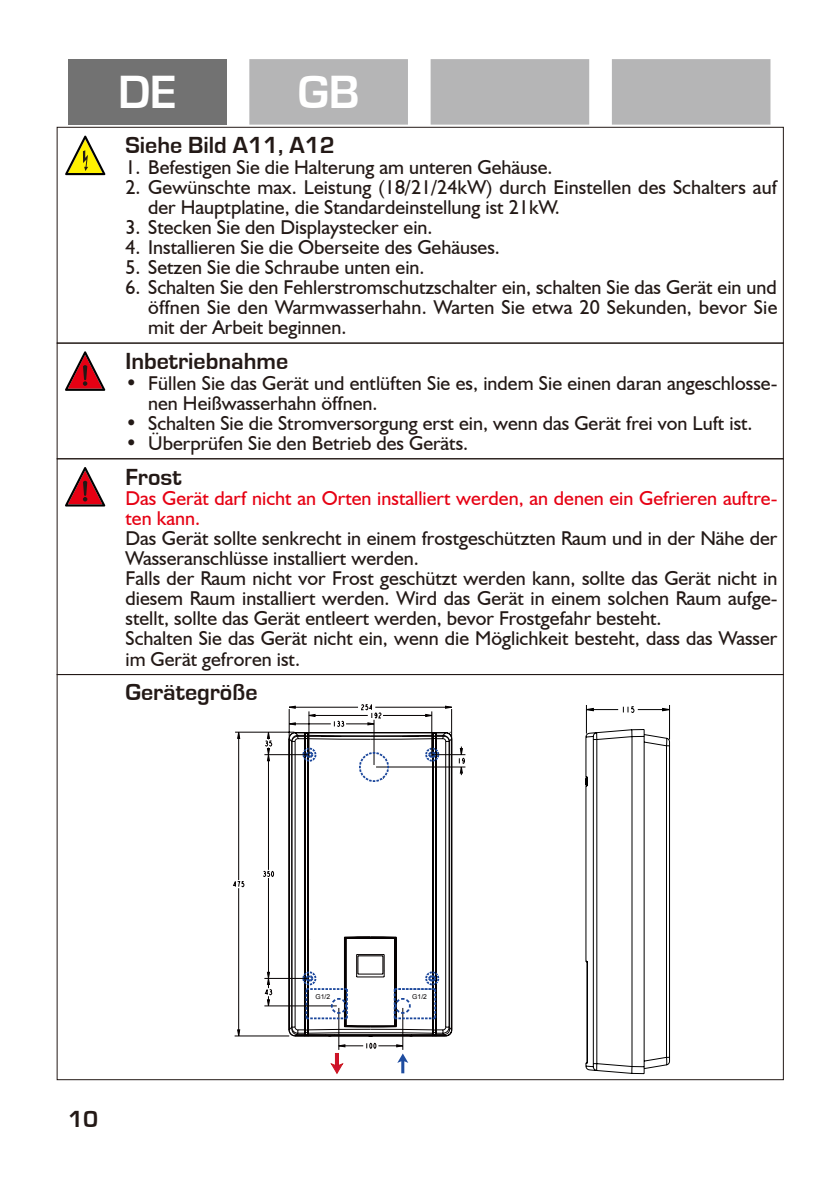
<style>
.page{position:relative;width:840px;height:1191px;background:#fff}
.page>*{position:absolute;margin:0;border:0;box-sizing:border-box;transform-origin:0 0}
.t1{font:700 48px "Eurostile";color:#fff}
.正文-标题{font:700 24px "Eurostile";color:#231916}
.正文{font:20px/20px "Humanist 521 BT";color:#231916}
.正文-红色{font:20px/20px "Humanist 521 BT";color:#e60013}
.t2{font:6.8px "Arial";color:#050101}
</style>
<div class="page">
<div style="left:68px;top:59px;width:158px;height:66px;background:#727272"></div>
<svg style="left:249px;top:59px;width:521px;height:66px;background:#bbbbbc"></svg>
<div style="left:57px;top:127px;width:726px;height:216px;border:1px solid #231916"></div>
<svg style="left:65px;top:136px;width:40px;height:39px"></svg>
<div style="left:57px;top:343px;width:726px;height:116px;border:1px solid #231916"></div>
<hr style="left:235px;top:732px;width:59px;height:1px;background:#050101">
<hr style="left:289px;top:707px;width:69px;height:1px;background:#050101">
<svg style="left:291px;top:736px;width:10px;height:298px"></svg>
<svg style="left:233px;top:879px;width:11px;height:8px"></svg>
<hr style="left:234px;top:1035px;width:55px;height:1px;background:#050101">
<hr style="left:238px;top:732px;width:1px;height:148px;background:#050101">
<hr style="left:238px;top:888px;width:1px;height:148px;background:#050101">
<svg style="left:263px;top:871px;width:11px;height:6px"></svg>
<svg style="left:289px;top:706px;width:6px;height:31px"></svg>
<hr style="left:264px;top:1005px;width:72px;height:1px;background:#050101">
<svg style="left:265px;top:732px;width:7px;height:28px"></svg>
<svg style="left:264px;top:972px;width:8px;height:34px"></svg>
<hr style="left:268px;top:878px;width:1px;height:110px;background:#050101">
<hr style="left:268px;top:747px;width:1px;height:123px;background:#050101">
<hr style="left:264px;top:978px;width:43px;height:1px;background:#050101">
<hr style="left:338px;top:1008px;width:1px;height:41px;background:#050101">
<hr style="left:402px;top:1008px;width:1px;height:41px;background:#050101">
<svg style="left:458px;top:746px;width:6px;height:29px"></svg>
<hr style="left:376px;top:766px;width:89px;height:1px;background:#050101">
<hr style="left:264px;top:754px;width:43px;height:1px;background:#050101">
<hr style="left:434px;top:754px;width:31px;height:1px;background:#050101">
<hr style="left:289px;top:723px;width:41px;height:1px;background:#050101">
<svg style="left:301px;top:704px;width:151px;height:332px"></svg>
<svg style="left:330px;top:1042px;width:78px;height:32px"></svg>
<svg style="left:585px;top:705px;width:84px;height:369px"></svg>
<svg style="left:65px;top:351px;width:40px;height:40px"></svg>
<svg style="left:65px;top:467px;width:40px;height:39px"></svg>
<h1 class="t1" style="left:118px;top:66px;width:60px">DE</h1>
<h1 class="t1" style="left:298px;top:66px;width:63px">GB</h1>
<p class="正文-标题" style="left:125px;top:132px;width:211px">Siehe Bild A11, A12</p>
<p class="正文" style="left:125px;top:157px;width:428px">1. Befestigen Sie die Halterung am unteren Gehäuse.</p>
<p class="正文" style="left:148px;top:177px;width:630px;text-indent:-23px">2. Gewünschte max. Leistung (18/21/24kW) durch Einstellen des Schalters auf der Hauptplatine, die Standardeinstellung ist 21kW.</p>
<p class="正文" style="left:125px;top:217px;width:308px">3. Stecken Sie den Displaystecker ein.</p>
<p class="正文" style="left:125px;top:237px;width:376px">4. Installieren Sie die Oberseite des Gehäuses.</p>
<p class="正文" style="left:125px;top:257px;width:300px">5. Setzen Sie die Schraube unten ein.</p>
<p class="正文" style="left:148px;top:277px;width:630px;text-align:justify;text-indent:-23px">6. Schalten Sie den Fehlerstromschutzschalter ein, schalten Sie das Gerät ein und öffnen Sie den Warmwasserhahn. Warten Sie etwa 20 Sekunden, bevor Sie mit der Arbeit beginnen.</p>
<p class="正文-标题" style="left:125px;top:348px;width:164px">Inbetriebnahme</p>
<p class="正文" style="left:148px;top:372px;width:630px;text-indent:-23px">• Füllen Sie das Gerät und entlüften Sie es, indem Sie einen daran angeschlosse&shy;nen Heißwasserhahn öffnen.</p>
<p class="正文" style="left:125px;top:412px;width:628px">• Schalten Sie die Stromversorgung erst ein, wenn das Gerät frei von Luft ist.</p>
<p class="正文" style="left:125px;top:432px;width:344px">• Überprüfen Sie den Betrieb des Geräts.</p>
<p class="正文-标题" style="left:125px;top:463px;width:58px">Frost</p>
<p class="正文-红色" style="left:125px;top:488px;width:653px">Das Gerät darf nicht an Orten installiert werden, an denen ein Gefrieren auftre&shy;ten kann.</p>
<p class="正文" style="left:125px;top:528px;width:653px">Das Gerät sollte senkrecht in einem frostgeschützten Raum und in der Nähe der<br>Wasseranschlüsse installiert werden.</p>
<p class="正文" style="left:125px;top:568px;width:653px;text-align:justify">Falls der Raum nicht vor Frost geschützt werden kann, sollte das Gerät nicht in diesem Raum installiert werden. Wird das Gerät in einem solchen Raum aufge&shy;stellt, sollte das Gerät entleert werden, bevor Frostgefahr besteht.</p>
<p class="正文" style="left:125px;top:628px;width:653px">Schalten Sie das Gerät nicht ein, wenn die Möglichkeit besteht, dass das Wasser im Gerät gefroren ist.</p>
<p class="正文-标题" style="left:125px;top:679px;width:133px">Gerätegröße</p>
<p class="正文-标题" style="left:68px;top:1106px;width:32px">10</p>
<p class="t2" style="left:315px;top:992px;width:16px">G1/2</p>
<p class="t2" style="left:412px;top:992px;width:16px">G1/2</p>
</div>
